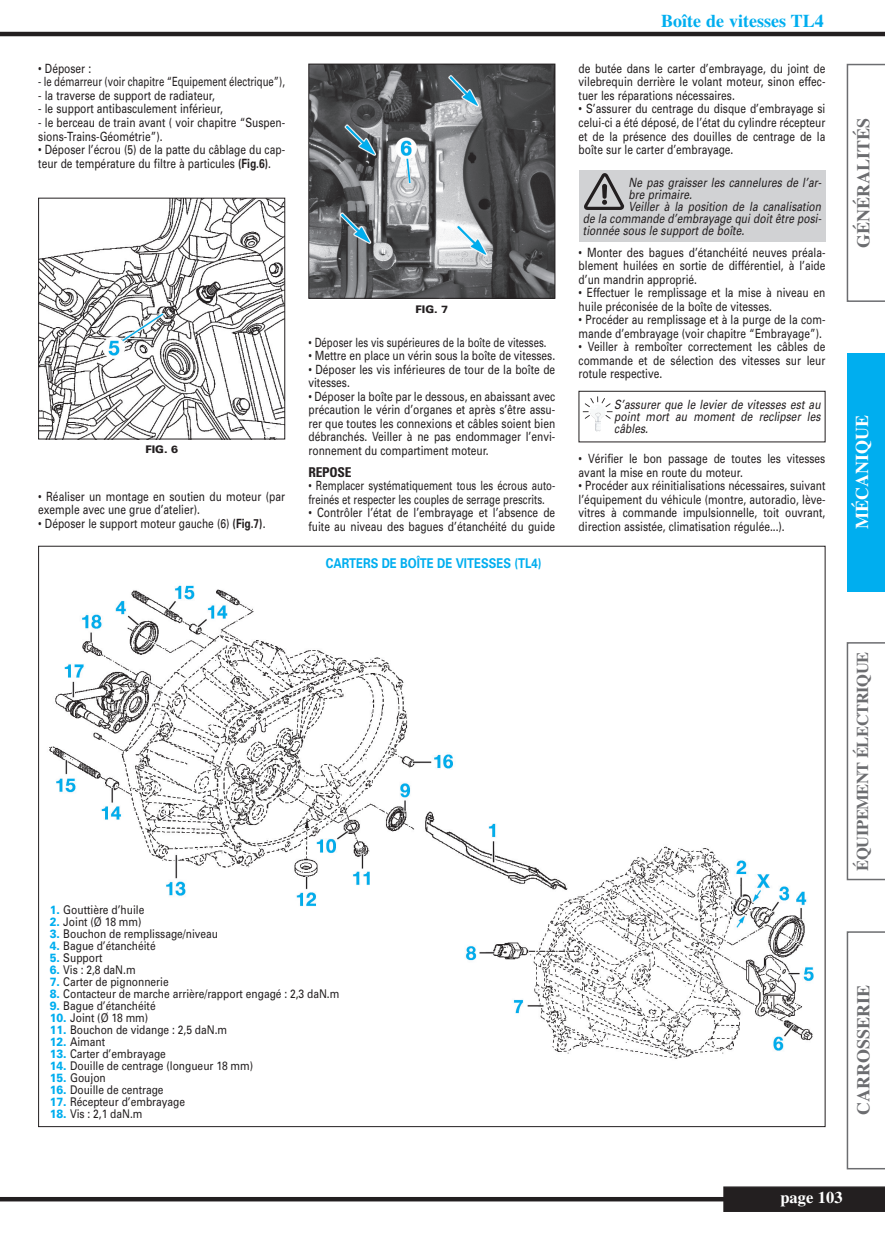
<style>
.page{position:relative;width:885px;height:1246px;background:#fff}
.page>*{position:absolute;margin:0;border:0;box-sizing:border-box;transform-origin:0 0}
.t1{font:700 18px "Times";color:#6c6d70}
.t2{font:700 18px "Times";color:#00aeef}
.t3{font:700 18px "Times";color:#fff}
.t4{font:700 16.5px "Times";letter-spacing:-.025em;color:#6c6d70}
.t5{font:700 16.5px "Times";color:#fff}
.t6{font:700 13.5px "Univers";color:#00aeef;scale:.85 1}
.t7{font:700 condensed 13.5px "Univers";letter-spacing:-.02em;color:#231f20}
.t8{font:12.75px/13.5px "Univers";color:#231f20;scale:.8 1}
.t9{font:italic 12.75px/12px "Univers";letter-spacing:.005em;color:#231f20;text-align:justify;scale:.8 1}
.t10{font:12.75px/13.5px "Univers";color:#231f20;scale:.75 1}
.t11{font:12px "Univers";color:#231f20;scale:.85 1}
.t12{font:900 10.5px "Univers";color:#231f20}
.s1{font-weight:700}
.s2{font-weight:900;color:#00aeef}
</style>
<div class="page">
<svg style="left:846px;top:64px;width:38px;height:238px"></svg>
<div style="left:846px;top:353px;width:38px;height:238px;background:#00aeef"></div>
<svg style="left:846px;top:642px;width:38px;height:238px"></svg>
<svg style="left:846px;top:931px;width:38px;height:238px"></svg>
<hr style="left:0;top:1197px;width:727px;height:4px;background:#231f20">
<div style="left:723px;top:1186px;width:161px;height:26px;background:#231f20"></div>
<hr style="left:0;top:32px;width:884px;height:4px;background:#231f20">
<img style="left:40px;top:200px;width:243px;height:237px">
<div style="left:38px;top:198px;width:247px;height:241px;border:1px solid #231f20"></div>
<img style="left:310px;top:66px;width:243px;height:231px">
<div style="left:308px;top:64px;width:247px;height:235px;border:1px solid #231f20"></div>
<div style="left:578px;top:170px;width:247px;height:71px;background:#d1d2d4"></div>
<svg style="left:584px;top:173px;width:40px;height:37px"></svg>
<div style="left:578px;top:391px;width:247px;height:51px;border:1px solid #231f20"></div>
<svg style="left:582px;top:396px;width:30px;height:23px"></svg>
<img style="left:590px;top:405px;width:15px;height:27px">
<img style="left:49px;top:585px;width:765px;height:474px">
<p class="t8" style="left:38px;top:63px;width:68px">• Déposer :</p>
<p class="t10" style="left:38px;top:76px;width:330px">- le démarreur (voir chapitre “Equipement électrique”),</p>
<p class="t8" style="left:38px;top:90px;width:222px">- la traverse de support de radiateur,</p>
<p class="t8" style="left:38px;top:103px;width:232px">- le support antibasculement inférieur,</p>
<p class="t8" style="left:38px;top:117px;width:310px">- le berceau de train avant ( voir chapitre “Suspen&shy;sions-Trains-Géométrie”).</p>
<p class="t8" style="left:38px;top:144px;width:310px">• Déposer l’écrou (5) de la patte du câblage du cap&shy;teur de température du filtre à particules <span class="s1">(Fig.6)</span>.</p>
<p class="t12" style="left:145px;top:446px;width:34px">FIG. 6</p>
<p class="t8" style="left:38px;top:491px;width:310px">• Réaliser un montage en soutien du moteur (par exemple avec une grue d’atelier).</p>
<p class="t8" style="left:38px;top:518px;width:285px">• Déposer le support moteur gauche (6) <span class="s1">(Fig.7)</span>.</p>
<p class="t12" style="left:415px;top:305px;width:34px">FIG. 7</p>
<p class="t10" style="left:308px;top:337px;width:319px">• Déposer les vis supérieures de la boîte de vitesses.</p>
<p class="t8" style="left:308px;top:350px;width:310px">• Mettre en place un vérin sous la boîte de vitesses.</p>
<p class="t8" style="left:308px;top:364px;width:310px">• Déposer les vis inférieures de tour de la boîte de vitesses.</p>
<p class="t8" style="left:308px;top:391px;width:310px;text-align:justify">• Déposer la boîte par le dessous, en abaissant avec précaution le vérin d’organes et après s’être assu&shy;rer que toutes les connexions et câbles soient bien débranchés. Veiller à ne pas endommager l’envi&shy;ronnement du compartiment moteur.</p>
<p class="t7" style="left:308px;top:467px;width:45px">REPOSE</p>
<p class="t10" style="left:308px;top:480px;width:330px">• Remplacer systématiquement tous les écrous auto&shy;freinés et respecter les couples de serrage prescrits.</p>
<p class="t8" style="left:308px;top:507px;width:310px">• Contrôler l’état de l’embrayage et l’absence de fuite au niveau des bagues d’étanchéité du guide</p>
<p class="t6" style="left:326px;top:559px;width:255px">CARTERS DE BOÎTE DE VITESSES (TL4)</p>
<h1 class="t2" style="left:661px;top:10px;width:164px">Boîte de vitesses TL4</h1>
<p class="t8" style="left:578px;top:63px;width:310px;text-align:justify">de butée dans le carter d’embrayage, du joint de vilebrequin derrière le volant moteur, sinon effec&shy;tuer les réparations nécessaires.</p>
<p class="t8" style="left:578px;top:103px;width:310px;text-align:justify">• S’assurer du centrage du disque d’embrayage si celui-ci a été déposé, de l’état du cylindre récepteur et de la présence des douilles de centrage de la boîte sur le carter d’embrayage.</p>
<p class="t9" style="left:628px;top:178px;width:242px">Ne pas graisser les cannelures de l’ar-</p>
<p class="t9" style="left:628px;top:190px;width:81px">bre primaire.</p>
<p class="t9" style="left:628px;top:202px;width:242px">Veiller à la position de la canalisation</p>
<p class="t9" style="left:583px;top:214px;width:299px">de la commande d’embrayage qui doit être posi-</p>
<p class="t9" style="left:583px;top:226px;width:203px">tionnée sous le support de boîte.</p>
<p class="t8" style="left:578px;top:246px;width:310px;text-align:justify">• Monter des bagues d’étanchéité neuves préala&shy;blement huilées en sortie de différentiel, à l’aide d’un mandrin approprié.</p>
<p class="t8" style="left:578px;top:287px;width:310px">• Effectuer le remplissage et la mise à niveau en huile préconisée de la boîte de vitesses.</p>
<p class="t8" style="left:578px;top:314px;width:310px">• Procéder au remplissage et à la purge de la com&shy;mande d’embrayage (voir chapitre “Embrayage”).</p>
<p class="t8" style="left:578px;top:341px;width:310px;text-align:justify">• Veiller à remboîter correctement les câbles de commande et de sélection des vitesses sur leur rotule respective.</p>
<p class="t9" style="left:614px;top:399px;width:259px">S’assurer que le levier de vitesses est au point mort au moment de reclipser les câbles.</p>
<p class="t8" style="left:578px;top:453px;width:310px">• Vérifier le bon passage de toutes les vitesses avant la mise en route du moteur.</p>
<p class="t8" style="left:578px;top:480px;width:310px;text-align:justify">• Procéder aux réinitialisations nécessaires, suivant l’équipement du véhicule (montre, autoradio, lève&shy;vitres à commande impulsionnelle, toit ouvrant, direction assistée, climatisation régulée...).</p>
<h1 class="t1" style="left:852px;top:248px;width:132px;rotate:-90deg">GÉNÉRALITÉS</h1>
<h1 class="t3" style="left:851px;top:529px;width:116px;rotate:-90deg">MÉCANIQUE</h1>
<p class="t11" style="left:50px;top:905px;width:113px"><span class="s2">1.</span> Gouttière d’huile</p>
<p class="t11" style="left:50px;top:917px;width:109px"><span class="s2">2.</span> Joint (Ø 18 mm)</p>
<p class="t11" style="left:50px;top:929px;width:199px"><span class="s2">3.</span> Bouchon de remplissage/niveau</p>
<p class="t11" style="left:50px;top:941px;width:126px"><span class="s2">4.</span> Bague d’étanchéité</p>
<p class="t11" style="left:50px;top:953px;width:63px"><span class="s2">5.</span> Support</p>
<p class="t11" style="left:50px;top:965px;width:103px"><span class="s2">6.</span> Vis : 2,8 daN.m</p>
<p class="t11" style="left:50px;top:977px;width:141px"><span class="s2">7.</span> Carter de pignonnerie</p>
<p class="t11" style="left:50px;top:989px;width:342px"><span class="s2">8.</span> Contacteur de marche arrière/rapport engagé : 2,3 daN.m</p>
<p class="t11" style="left:50px;top:1001px;width:126px"><span class="s2">9.</span> Bague d’étanchéité</p>
<p class="t11" style="left:50px;top:1013px;width:117px"><span class="s2">10.</span> Joint (Ø 18 mm)</p>
<p class="t11" style="left:50px;top:1025px;width:210px"><span class="s2">11.</span> Bouchon de vidange : 2,5 daN.m</p>
<p class="t11" style="left:50px;top:1037px;width:67px"><span class="s2">12.</span> Aimant</p>
<p class="t11" style="left:50px;top:1049px;width:138px"><span class="s2">13.</span> Carter d’embrayage</p>
<p class="t11" style="left:50px;top:1061px;width:241px"><span class="s2">14.</span> Douille de centrage (longueur 18 mm)</p>
<p class="t11" style="left:50px;top:1073px;width:67px"><span class="s2">15.</span> Goujon</p>
<p class="t11" style="left:50px;top:1085px;width:135px"><span class="s2">16.</span> Douille de centrage</p>
<p class="t11" style="left:50px;top:1097px;width:161px"><span class="s2">17.</span> Récepteur d’embrayage</p>
<p class="t11" style="left:50px;top:1109px;width:111px"><span class="s2">18.</span> Vis : 2,1 daN.m</p>
<p class="t4" style="left:852px;top:870px;width:220px;rotate:-90deg">ÉQUIPEMENT ÉLECTRIQUE</p>
<h1 class="t1" style="left:852px;top:1115px;width:132px;rotate:-90deg">CARROSSERIE</h1>
<p class="t5" style="left:780px;top:1188px;width:64px">page 103</p>
</div>
